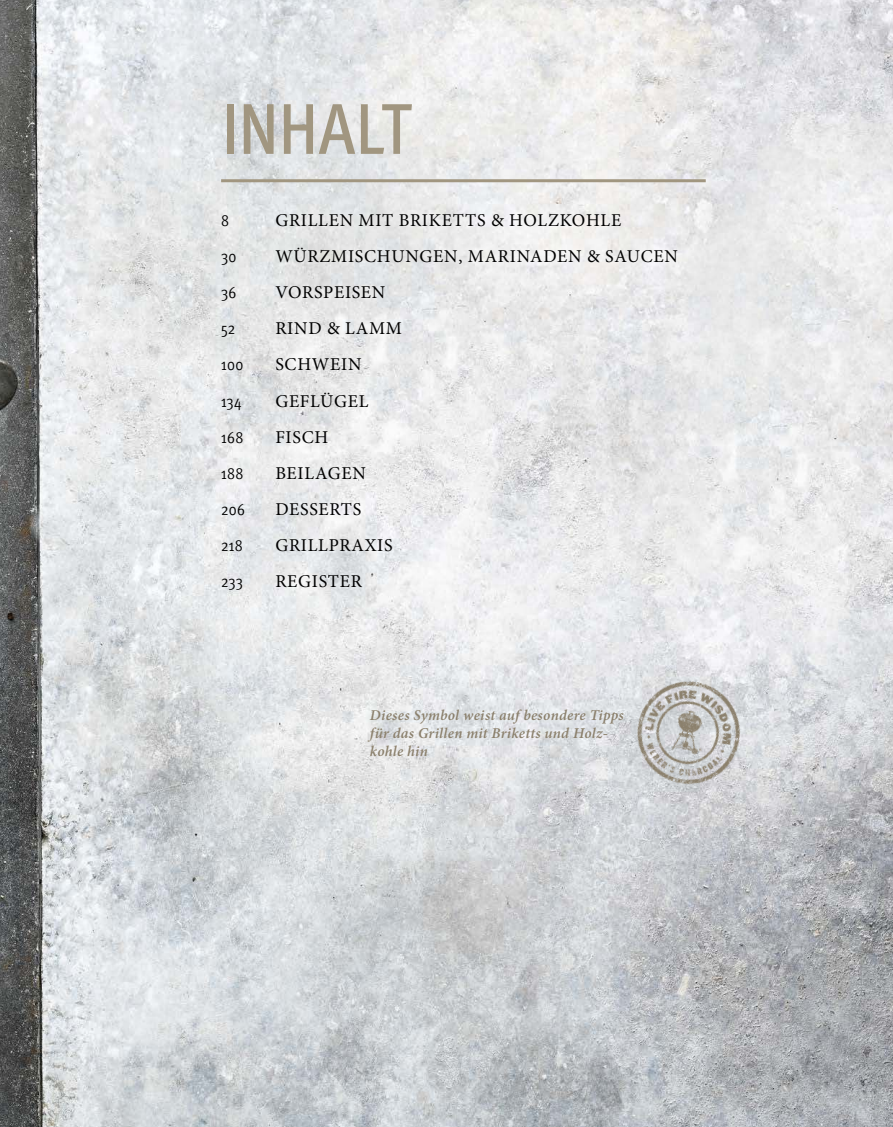
<style>
.page{position:relative;width:893px;height:1127px;background:#fff}
.page>*{position:absolute;margin:0;border:0;box-sizing:border-box;transform-origin:0 0}
.t1{font:500 condensed 72px "Meta Pro";letter-spacing:-.005em;color:#a19680}
.t2{font:18.15px "Minion Pro";letter-spacing:.04em;color:#000}
.t3{font:16.2px "Meta Pro Cond Norm";letter-spacing:.015em;color:#000}
.t4{font:italic 600 15px/18px "Minion Pro";letter-spacing:.015em;color:#8b806c}
</style>
<div class="page">
<img style="left:0;top:0;width:893px;height:1127px">
<hr style="left:221px;top:179px;width:485px;height:3px;background:#a19680">
<img style="left:620px;top:664px;width:137px;height:137px">
<h1 class="t1" style="left:221px;top:87px;width:191px">INHALT</h1>
<p class="t3" style="left:221px;top:215px;width:9px">8</p>
<p class="t2" style="left:275px;top:211px;width:347px">GRILLEN MIT BRIKETTS &amp; HOLZKOHLE</p>
<p class="t3" style="left:221px;top:251px;width:17px">30</p>
<p class="t2" style="left:275px;top:247px;width:404px">WÜRZMISCHUNGEN, MARINADEN &amp; SAUCEN</p>
<p class="t3" style="left:221px;top:287px;width:17px">36</p>
<p class="t2" style="left:275px;top:284px;width:112px">VORSPEISEN</p>
<p class="t3" style="left:221px;top:323px;width:16px">52</p>
<p class="t2" style="left:275px;top:320px;width:128px">RIND &amp; LAMM</p>
<p class="t3" style="left:221px;top:359px;width:24px">100</p>
<p class="t2" style="left:275px;top:356px;width:88px">SCHWEIN</p>
<p class="t3" style="left:221px;top:395px;width:22px">134</p>
<p class="t2" style="left:275px;top:392px;width:95px">GEFLÜGEL</p>
<p class="t3" style="left:221px;top:431px;width:24px">168</p>
<p class="t2" style="left:275px;top:428px;width:55px">FISCH</p>
<p class="t3" style="left:221px;top:468px;width:24px">188</p>
<p class="t2" style="left:275px;top:464px;width:92px">BEILAGEN</p>
<p class="t3" style="left:221px;top:504px;width:25px">206</p>
<p class="t2" style="left:275px;top:501px;width:88px">DESSERTS</p>
<p class="t3" style="left:221px;top:540px;width:23px">218</p>
<p class="t2" style="left:275px;top:537px;width:119px">GRILLPRAXIS</p>
<p class="t3" style="left:221px;top:576px;width:23px">233</p>
<p class="t2" style="left:275px;top:573px;width:88px">REGISTER</p>
<p class="t4" style="left:370px;top:708px;width:255px">Dieses Symbol weist aufbesondere Tipps für das Grillen mit Briketts und Holz&shy;kohle hin</p>
</div>
